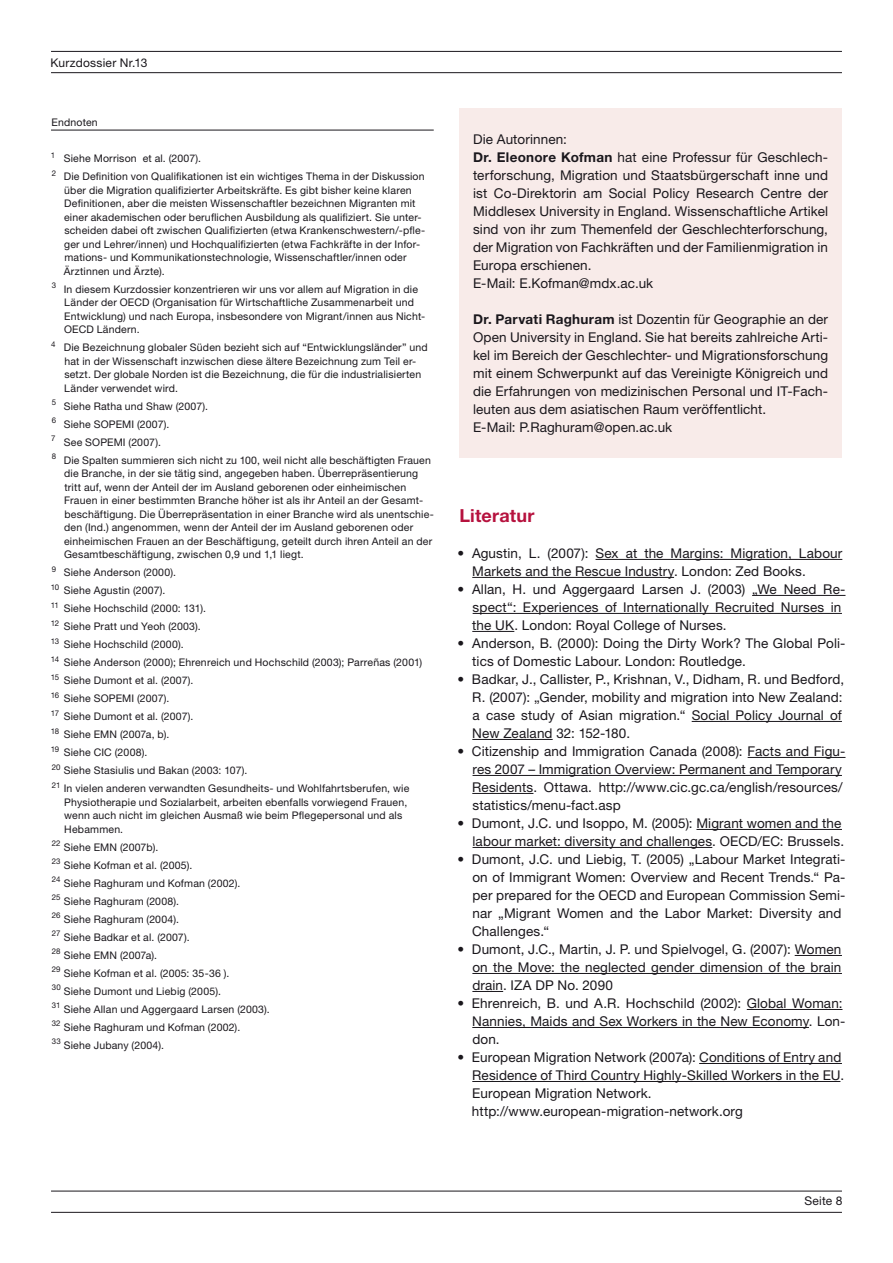
<style>
.page{position:relative;width:893px;height:1263px;background:#fff}
.page>*{position:absolute;margin:0;border:0;box-sizing:border-box;transform-origin:0 0}
.t1{font:700 18px "Helvetica Neue LT Pro";letter-spacing:.01em;color:#b6123e}
.t2{font:13.5px/18px "Helvetica Neue LT Pro";letter-spacing:.01em;color:#1a171c}
.t3{font:12px "Helvetica Neue LT Pro";letter-spacing:.02em;color:#1a171c}
.t4{font:10.5px/18px "Helvetica Neue LT Pro";letter-spacing:.02em;color:#1a171c}
.s1{font-weight:700}
</style>
<div class="page">
<hr style="left:51px;top:51px;width:791px;height:1px;background:#1a171c">
<hr style="left:51px;top:72px;width:791px;height:1px;background:#1a171c">
<hr style="left:51px;top:1191px;width:791px;height:1px;background:#1a171c">
<hr style="left:51px;top:1212px;width:791px;height:1px;background:#1a171c">
<hr style="left:596px;top:559px;width:246px;height:1px;background:#1a171c">
<hr style="left:472px;top:577px;width:202px;height:1px;background:#1a171c">
<hr style="left:752px;top:595px;width:93px;height:1px;background:#1a171c">
<hr style="left:473px;top:613px;width:369px;height:1px;background:#1a171c">
<hr style="left:472px;top:631px;width:42px;height:1px;background:#1a171c">
<hr style="left:692px;top:721px;width:150px;height:1px;background:#1a171c">
<hr style="left:472px;top:739px;width:81px;height:1px;background:#1a171c">
<hr style="left:748px;top:757px;width:97px;height:1px;background:#1a171c">
<hr style="left:472px;top:775px;width:370px;height:1px;background:#1a171c">
<hr style="left:472px;top:793px;width:61px;height:1px;background:#1a171c">
<hr style="left:696px;top:829px;width:146px;height:1px;background:#1a171c">
<hr style="left:473px;top:847px;width:239px;height:1px;background:#1a171c">
<hr style="left:795px;top:955px;width:47px;height:1px;background:#1a171c">
<hr style="left:472px;top:973px;width:370px;height:1px;background:#1a171c">
<hr style="left:472px;top:991px;width:31px;height:1px;background:#1a171c">
<hr style="left:747px;top:1009px;width:95px;height:1px;background:#1a171c">
<hr style="left:472px;top:1027px;width:337px;height:1px;background:#1a171c">
<hr style="left:699px;top:1063px;width:143px;height:1px;background:#1a171c">
<hr style="left:472px;top:1081px;width:368px;height:1px;background:#1a171c">
<div style="left:459px;top:108px;width:383px;height:349px;background:#f8ebe9"></div>
<hr style="left:51px;top:130px;width:383px;height:1px;background:#1a171c">
<p class="t3" style="left:51px;top:56px;width:98px">Kurzdossier Nr.13</p>
<p class="t4" style="left:52px;top:113px;width:48px">Endnoten</p>
<p class="t4" style="left:51px;top:149px;width:375px"><sup>1</sup> Siehe Morrison et al. (2007).<br><sup>2</sup> Die Definition von Qualifikationen ist ein wichtiges Thema in der Diskussion</p>
<p class="t4" style="left:64px;top:183px;width:363px;line-height:13.5px">über die Migration qualifizierter Arbeitskräfte. Es gibt bisher keine klaren Definitionen, aber die meisten Wissenschaftler bezeichnen Migranten mit einer akademischen oder beruflichen Ausbildung als qualifiziert. Sie unter&shy;scheiden dabei oft zwischen Qualifizierten (etwa Krankenschwestern/-pfle&shy;ger und Lehrer/innen) und Hochqualifizierten (etwa Fachkräfte in der Infor&shy;mations- und Kommunikationstechnologie, Wissenschaftler/innen oder Ärztinnen und Ärzte).</p>
<p class="t4" style="left:64px;top:282px;width:362px;line-height:13.5px;text-indent:-12px"><sup>3</sup> In diesem Kurzdossier konzentrieren wir uns vor allem auf Migration in die Länder der OECD (Organisation für Wirtschaftliche Zusammenarbeit und Entwicklung) und nach Europa, insbesondere von Migrant/innen aus Nicht-OECD Ländern.</p>
<p class="t4" style="left:64px;top:340px;width:365px;line-height:13.5px;text-indent:-13px"><sup>4</sup> Die Bezeichnung globaler Süden bezieht sich auf “Entwicklungsländer” und hat in der Wissenschaft inzwischen diese ältere Bezeichnung zum Teil er&shy;setzt. Der globale Norden ist die Bezeichnung, die für die industrialisierten Länder verwendet wird.</p>
<p class="t4" style="left:51px;top:397px;width:381px"><sup>5</sup> Siehe Ratha und Shaw (2007).<br><sup>6</sup> Siehe SOPEMI (2007).<br><sup>7</sup> See SOPEMI (2007).<br><sup>8</sup> Die Spalten summieren sich nicht zu 100, weil nicht alle beschäftigten Frauen</p>
<p class="t4" style="left:64px;top:466px;width:371px;line-height:13.5px">die Branche, in der sie tätig sind, angegeben haben. Überrepräsentierung tritt auf, wenn der Anteil der im Ausland geborenen oder einheimischen Frauen in einer bestimmten Branche höher ist als ihr Anteil an der Gesamt&shy;beschäftigung. Die Überrepräsentation in einer Branche wird als unentschie&shy;den (Ind.) angenommen, wenn der Anteil der im Ausland geborenen oder einheimischen Frauen an der Beschäftigung, geteilt durch ihren Anteil an der Gesamtbeschäftigung, zwischen 0,9 und 1,1 liegt.</p>
<p class="t4" style="left:51px;top:563px;width:373px"><sup>9</sup> Siehe Anderson (2000).<br><sup>10</sup> Siehe Agustin (2007).<br><sup>11</sup> Siehe Hochschild (2000: 131).<br><sup>12</sup> Siehe Pratt und Yeoh (2003).<br><sup>13</sup> Siehe Hochschild (2000).<br><sup>14</sup> Siehe Anderson (2000); Ehrenreich und Hochschild (2003); Parreñas (2001)<br><sup>15</sup> Siehe Dumont et al. (2007).<br><sup>16</sup> Siehe SOPEMI (2007).<br><sup>17</sup> Siehe Dumont et al. (2007).<br><sup>18</sup> Siehe EMN (2007a, b).<br><sup>19</sup> Siehe CIC (2008).<br><sup>20</sup> Siehe Stasiulis und Bakan (2003: 107).<br><sup>21</sup> In vielen anderen verwandten Gesundheits- und Wohlfahrtsberufen, wie</p>
<p class="t4" style="left:64px;top:795px;width:345px;line-height:13.5px">Physiotherapie und Sozialarbeit, arbeiten ebenfalls vorwiegend Frauen, wenn auch nicht im gleichen Ausmaß wie beim Pflegepersonal und als<br>Hebammen.</p>
<p class="t4" style="left:52px;top:838px;width:220px"><sup>22</sup> Siehe EMN (2007b).<br><sup>23</sup> Siehe Kofman et al. (2005).<br><sup>24</sup> Siehe Raghuram und Kofman (2002).<br><sup>25</sup> Siehe Raghuram (2008).<br><sup>26</sup> Siehe Raghuram (2004).<br><sup>27</sup> Siehe Badkar et al. (2007).<br><sup>28</sup> Siehe EMN (2007a).<br><sup>29</sup> Siehe Kofman et al. (2005: 35-36 ).<br><sup>30</sup> Siehe Dumont und Liebig (2005).<br><sup>31</sup> Siehe Allan und Aggergaard Larsen (2003).<br><sup>32</sup> Siehe Raghuram und Kofman (2002).<br><sup>33</sup> Siehe Jubany (2004).</p>
<p class="t2" style="left:473px;top:130px;width:357px">Die Autorinnen:<br><span class="s1">Dr. Eleonore Kofman</span> hat eine Professur für Geschlech&shy;terforschung, Migration und Staatsbürgerschaft inne und ist Co-Direktorin am Social Policy Research Centre der Middlesex University in England. Wissenschaftliche Artikel sind von ihr zum Themenfeld der Geschlechterforschung, der Migration von Fachkräften und der Familienmigration in Europa erschienen.<br>E-Mail: E.Kofman@mdx.ac.uk</p>
<p class="t2" style="left:473px;top:310px;width:357px"><span class="s1">Dr. Parvati Raghuram</span> ist Dozentin für Geographie an der Open University in England. Sie hat bereits zahlreiche Arti&shy;kel im Bereich der Geschlechter- und Migrationsforschung mit einem Schwerpunkt auf das Vereinigte Königreich und die Erfahrungen von medizinischen Personal und IT-Fach&shy;leuten aus dem asiatischen Raum veröffentlicht.<br>E-Mail: P.Raghuram@open.ac.uk</p>
<h1 class="t1" style="left:459px;top:504px;width:76px">Literatur</h1>
<p class="t2" style="left:472px;top:544px;width:372px;text-indent:-15px">• Agustin, L. (2007): Sex at the Margins: Migration, Labour<br>Markets and the Rescue Industry. London: Zed Books.</p>
<p class="t2" style="left:472px;top:580px;width:375px;text-indent:-15px">• Allan, H. und Aggergaard Larsen J. (2003) „We Need Re&shy;spect“: Experiences of Internationally Recruited Nurses in the UK. London: Royal College of Nurses.</p>
<p class="t2" style="left:472px;top:634px;width:375px;text-indent:-15px">• Anderson, B. (2000): Doing the Dirty Work? The Global Poli&shy;tics of Domestic Labour. London: Routledge.</p>
<p class="t2" style="left:472px;top:670px;width:373px;text-indent:-15px">• Badkar, J., Callister, P., Krishnan, V., Didham, R. und Bedford, R. (2007): „Gender, mobility and migration into New Zealand: a case study of Asian migration.“ Social Policy Journal of New Zealand 32: 152-180.</p>
<p class="t2" style="left:472px;top:742px;width:375px;text-indent:-15px">• Citizenship and Immigration Canada (2008): Facts and Figu&shy;res 2007 – Immigration Overview: Permanent and Temporary Residents. Ottawa. http://www.cic.gc.ca/english/resources/ statistics/menu-fact.asp</p>
<p class="t2" style="left:458px;top:814px;width:388px;text-align:right">• Dumont, J.C. und Isoppo, M. (2005): Migrant women and the labour market: diversity and challenges. OECD/EC: Brussels.</p>
<p class="t2" style="left:472px;top:850px;width:375px;text-indent:-14px">• Dumont, J.C. und Liebig, T. (2005) „Labour Market Integrati&shy;on of Immigrant Women: Overview and Recent Trends.“ Pa&shy;per prepared for the OECD and European Commission Semi&shy;nar „Migrant Women and the Labor Market: Diversity and Challenges.“</p>
<p class="t2" style="left:472px;top:940px;width:370px;text-align:justify;text-indent:-15px">• Dumont, J.C., Martin, J. P. und Spielvogel, G. (2007): Women on the Move: the neglected gender dimension of the brain drain. IZA DP No. 2090</p>
<p class="t2" style="left:472px;top:994px;width:375px;text-indent:-15px">• Ehrenreich, B. und A.R. Hochschild (2002): Global Woman:<br>Nannies, Maids and Sex Workers in the New Economy. Lon&shy;don.</p>
<p class="t2" style="left:472px;top:1048px;width:374px;text-indent:-14px">• European Migration Network (2007a): Conditions of Entry and Residence of Third Country Highly-Skilled Workers in the EU.<br>European Migration Network. http://www.european-migration-network.org</p>
<p class="t3" style="left:804px;top:1194px;width:39px">Seite 8</p>
</div>
